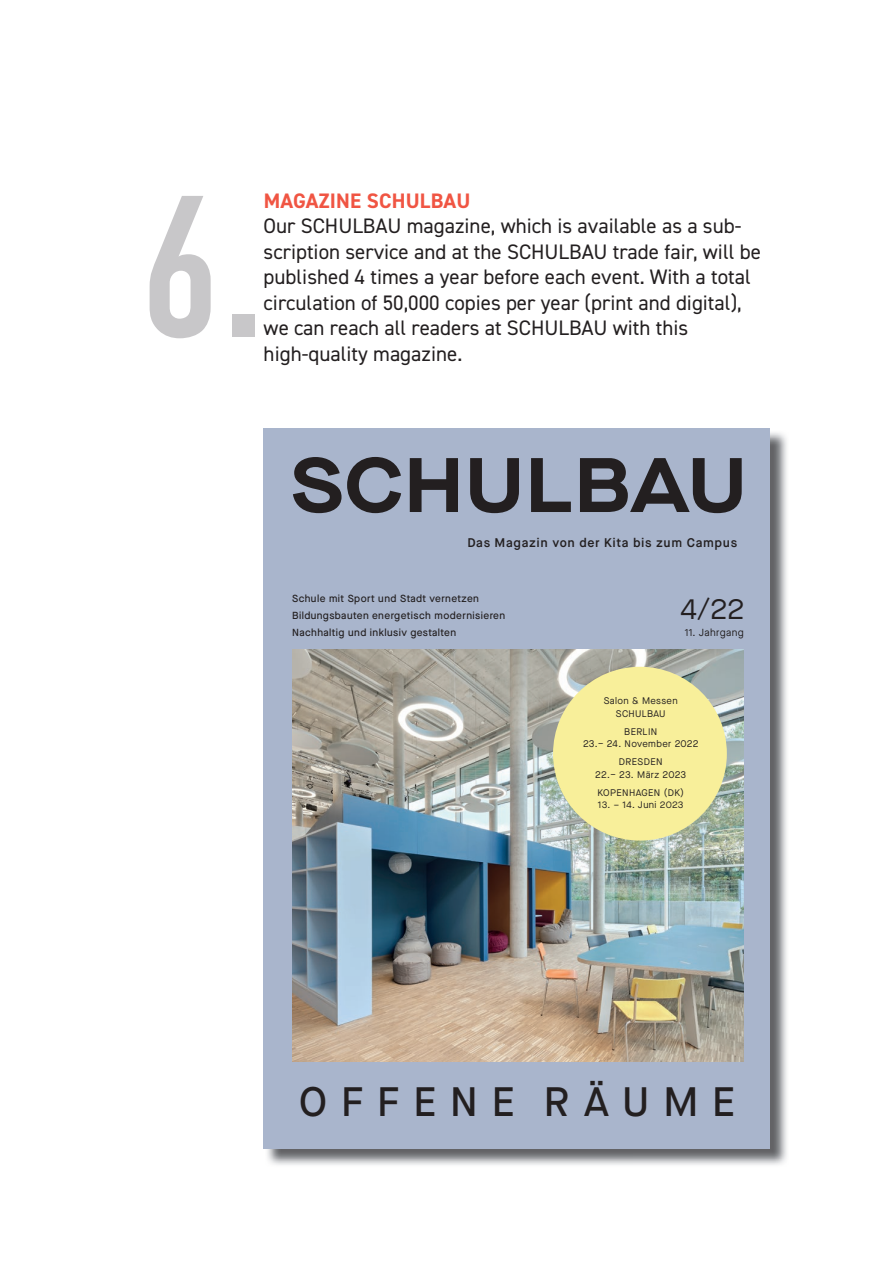
<style>
.page{position:relative;width:893px;height:1263px;background:#fff}
.page>*{position:absolute;margin:0;border:0;box-sizing:border-box;transform-origin:0 0}
.t1{font:200.55px "DIN Condensed";color:#c8c7c9}
.t2{font:700 76.95px "Maison Neue Extended TRIAL";letter-spacing:.025em;color:#231f20}
.t3{font:500 41.1px "Maison Neue";letter-spacing:.34em;color:#231f20}
.t4{font:29.25px "Maison Neue";color:#231f20}
.t5{font:21px/25.5px "DIN2014";color:#231f20}
.t6{font:700 21px "DIN2014";letter-spacing:.01em;color:#f05543}
.t7{font:600 12.6px "Maison Neue";letter-spacing:.05em;color:#231f20}
.t8{font:500 10.2px/17.1px "Maison Neue";letter-spacing:.04em;color:#231f20}
.t9{font:10.2px "Maison Neue";letter-spacing:.04em;color:#231f20}
.t10{font:9.6px/12.9px "Maison Neue";letter-spacing:.04em;color:#231f20;text-align:center}
</style>
<div class="page">
<img style="left:266px;top:432px;width:521px;height:733px">
<div style="left:264px;top:428px;width:506px;height:720px;background:#a9b5cc"></div>
<img style="left:293px;top:650px;width:450px;height:411px">
<div style="left:553px;top:667px;width:174px;height:173px;background:#f8ef9a;border-radius:50%"></div>
<h1 class="t1" style="left:138px;top:155px;width:127px">6.</h1>
<p class="t6" style="left:264px;top:186px;width:208px">MAGAZINE SCHULBAU</p>
<p class="t5" style="left:264px;top:213px;width:499px">Our SCHULBAU magazine, which is available as a sub&shy;scription service and at the SCHULBAU trade fair, will be published 4 times a year before each event. With a total circulation of 50,000 copies per year (print and digital), we can reach all readers at SCHULBAU with this</p>
<p class="t5" style="left:264px;top:340px;width:200px">high-quality magazine.</p>
<h2 class="t2" style="left:291px;top:453px;width:457px">SCHULBAU</h2>
<p class="t7" style="left:467px;top:535px;width:271px">Das Magazin von der Kita bis zum Campus</p>
<p class="t8" style="left:292px;top:589px;width:215px">Schule mit Sport und Stadt vernetzen<br>Bildungsbauten energetisch modernisieren<br>Nachhaltig und inklusiv gestalten</p>
<h3 class="t4" style="left:681px;top:589px;width:65px">4/22</h3>
<p class="t9" style="left:685px;top:626px;width:61px">11. Jahrgang</p>
<p class="t10" style="left:604px;top:694px;width:76px">Salon &amp; Messen<br>SCHULBAU</p>
<p class="t10" style="left:583px;top:725px;width:117px">BERLIN<br>23.– 24. November 2022</p>
<p class="t10" style="left:595px;top:755px;width:93px">DRESDEN<br>22.– 23. März 2023</p>
<p class="t10" style="left:597px;top:786px;width:88px">KOPENHAGEN (DK)</p>
<p class="t10" style="left:598px;top:798px;width:87px">13. – 14. Juni 2023</p>
<h3 class="t3" style="left:299px;top:1073px;width:438px">OFFENE RÄUME</h3>
</div>
